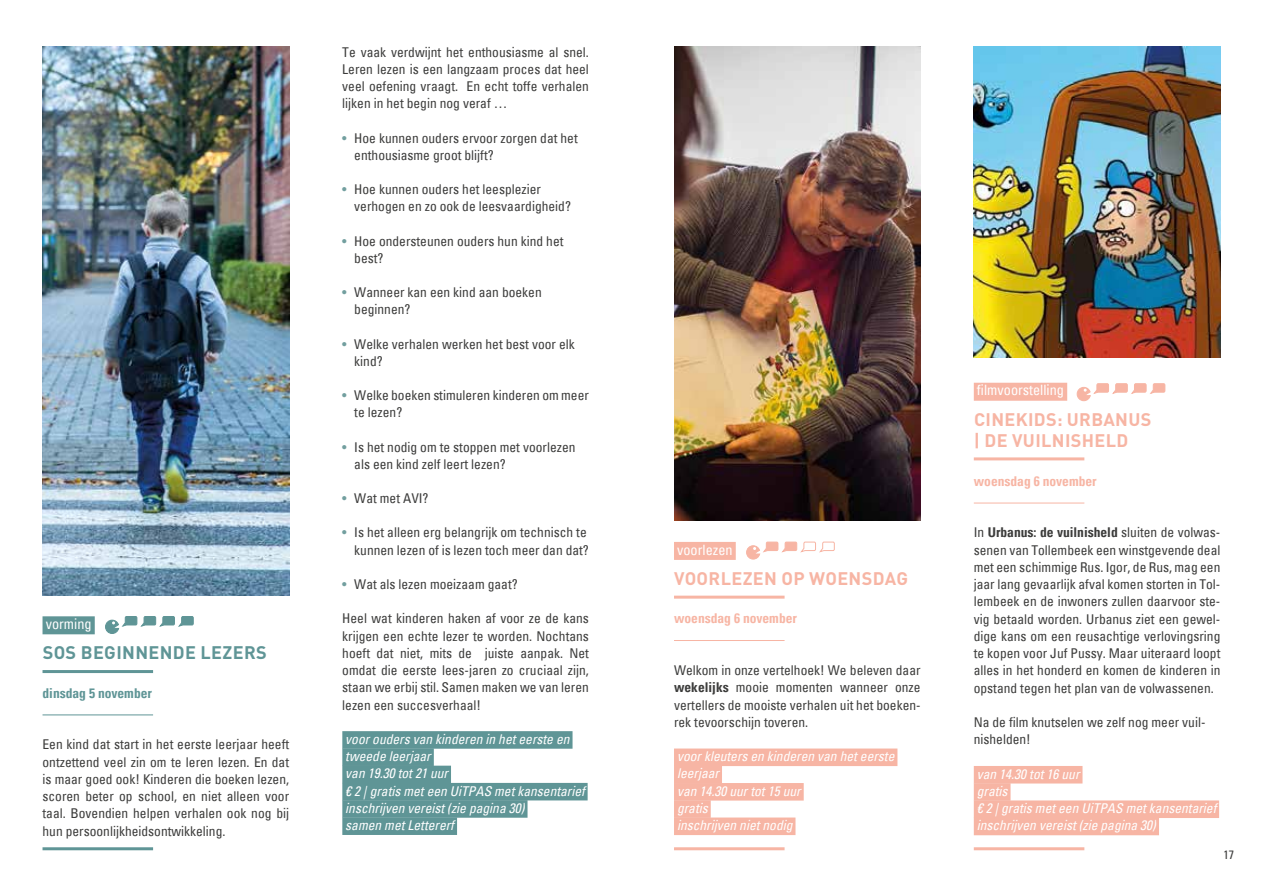
<style>
.page{position:relative;width:1263px;height:893px;background:#fff}
.page>*{position:absolute;margin:0;border:0;box-sizing:border-box;transform-origin:0 0}
.t1{font:700 18px/21.6px "DIN Pro";letter-spacing:.02em;color:#f7b5a4}
.t2{font:700 18px "DIN Pro";letter-spacing:.02em;color:#5f9596}
.t3{font:condensed 14.25px "Univers";color:#fff}
.t4{font:condensed 13.5px/17.2px "Univers";color:#3c3c3b}
.t5{font:italic condensed 13.5px/17.2px "Univers";color:#fff}
.t6{font:700 condensed 13.5px "Univers";color:#f7b5a4}
.t7{font:700 condensed 13.5px "Univers";color:#5f9596}
.t8{font:condensed 12px "Univers";color:#3c3c3b}
.s1{color:#729f9f}
.s2{font-weight:700}
</style>
<div class="page">
<div style="left:674px;top:542px;width:62px;height:18px;background:#f7b5a4"></div>
<div style="left:674px;top:748px;width:223px;height:18px;background:#f7b5a4"></div>
<div style="left:674px;top:766px;width:48px;height:17px;background:#f7b5a4"></div>
<div style="left:674px;top:783px;width:130px;height:18px;background:#f7b5a4"></div>
<div style="left:674px;top:800px;width:37px;height:18px;background:#f7b5a4"></div>
<div style="left:674px;top:817px;width:121px;height:18px;background:#f7b5a4"></div>
<img style="left:674px;top:47px;width:247px;height:473px">
<hr style="left:674px;top:596px;width:110px;height:3px;background:#f7b5a4">
<hr style="left:674px;top:640px;width:110px;height:1px;background:#f7b5a4">
<hr style="left:674px;top:847px;width:110px;height:3px;background:#f7b5a4">
<div style="left:974px;top:383px;width:93px;height:18px;background:#f7b5a4"></div>
<div style="left:974px;top:766px;width:108px;height:17px;background:#f7b5a4"></div>
<div style="left:974px;top:783px;width:36px;height:18px;background:#f7b5a4"></div>
<div style="left:974px;top:800px;width:245px;height:18px;background:#f7b5a4"></div>
<div style="left:974px;top:818px;width:185px;height:17px;background:#f7b5a4"></div>
<img style="left:974px;top:47px;width:246px;height:310px">
<hr style="left:974px;top:457px;width:110px;height:3px;background:#f7b5a4">
<hr style="left:974px;top:503px;width:110px;height:1px;background:#f7b5a4">
<svg style="left:1077px;top:383px;width:88px;height:18px"></svg>
<hr style="left:974px;top:847px;width:110px;height:3px;background:#f7b5a4">
<svg style="left:746px;top:542px;width:89px;height:17px"></svg>
<div style="left:43px;top:616px;width:52px;height:18px;background:#5f9596"></div>
<img style="left:43px;top:47px;width:246px;height:548px">
<hr style="left:43px;top:670px;width:110px;height:3px;background:#5f9596">
<hr style="left:43px;top:714px;width:110px;height:1px;background:#5f9596">
<hr style="left:43px;top:847px;width:110px;height:3px;background:#5f9596">
<svg style="left:105px;top:616px;width:89px;height:18px"></svg>
<div style="left:342px;top:731px;width:230px;height:18px;background:#5f9596"></div>
<div style="left:342px;top:748px;width:92px;height:18px;background:#5f9596"></div>
<div style="left:342px;top:766px;width:109px;height:17px;background:#5f9596"></div>
<div style="left:342px;top:783px;width:246px;height:17px;background:#5f9596"></div>
<div style="left:342px;top:800px;width:185px;height:18px;background:#5f9596"></div>
<div style="left:342px;top:817px;width:115px;height:18px;background:#5f9596"></div>
<p class="t3" style="left:46px;top:615px;width:47px">vorming</p>
<h1 class="t2" style="left:43px;top:638px;width:226px">SOS BEGINNENDE LEZERS</h1>
<p class="t7" style="left:43px;top:685px;width:111px">dinsdag 5 november</p>
<p class="t4" style="left:43px;top:736px;width:248px;text-align:justify">Een kind dat start in het eerste leerjaar heeft ontzettend veel zin om te leren lezen. En dat is maar goed ook! Kinderen die boeken lezen, scoren beter op school, en niet alleen voor taal. Bovendien helpen verhalen ook nog bij hun persoonlijkheidsontwikkeling.</p>
<p class="t4" style="left:342px;top:43px;width:248px;text-align:justify">Te vaak verdwijnt het enthousiasme al snel.<br>Leren lezen is een langzaam proces dat heel veel oefening vraagt. En echt toffe verhalen lijken in het begin nog veraf …</p>
<p class="t4" style="left:354px;top:129px;width:225px;text-indent:-12px"><span class="s1">•</span> Hoe kunnen ouders ervoor zorgen dat het enthousiasme groot blijft?</p>
<p class="t4" style="left:354px;top:180px;width:218px;text-indent:-12px"><span class="s1">•</span> Hoe kunnen ouders het leesplezier verhogen en zo ook de leesvaardigheid?</p>
<p class="t4" style="left:354px;top:232px;width:211px;text-indent:-12px"><span class="s1">•</span> Hoe ondersteunen ouders hun kind het best?</p>
<p class="t4" style="left:354px;top:283px;width:189px;text-indent:-12px"><span class="s1">•</span> Wanneer kan een kind aan boeken beginnen?</p>
<p class="t4" style="left:354px;top:335px;width:222px;text-indent:-12px"><span class="s1">•</span> Welke verhalen werken het best voor elk kind?</p>
<p class="t4" style="left:354px;top:386px;width:236px;text-indent:-12px"><span class="s1">•</span> Welke boeken stimuleren kinderen om meer te lezen?</p>
<p class="t4" style="left:354px;top:438px;width:223px;text-indent:-12px"><span class="s1">•</span> Is het nodig om te stoppen met voorlezen als een kind zelf leert lezen?</p>
<p class="t4" style="left:342px;top:490px;width:88px"><span class="s1">•</span> Wat met AVI?</p>
<p class="t4" style="left:342px;top:524px;width:248px;text-align:right"><span class="s1">•</span> Is het alleen erg belangrijk om technisch te kunnen lezen of is lezen toch meer dan dat?</p>
<p class="t4" style="left:342px;top:575px;width:177px"><span class="s1">•</span> Wat als lezen moeizaam gaat?</p>
<p class="t4" style="left:342px;top:610px;width:248px;text-align:justify">Heel wat kinderen haken af voor ze de kans krijgen een echte lezer te worden. Nochtans hoeft dat niet, mits de juiste aanpak. Net omdat die eerste lees-jaren zo cruciaal zijn, staan we erbij stil. Samen maken we van leren lezen een succesverhaal!</p>
<p class="t5" style="left:345px;top:730px;width:241px">voor ouders van kinderen in het eerste en tweede leerjaar<br>van 19.30 tot 21 uur<br>€ 2 | gratis met een UiTPAS met kansentarief inschrijven vereist (zie pagina 30)<br>samen met Lettererf</p>
<p class="t3" style="left:677px;top:540px;width:57px">voorlezen</p>
<h1 class="t1" style="left:674px;top:565px;width:235px">VOORLEZEN OP WOENSDAG</h1>
<p class="t6" style="left:674px;top:610px;width:124px">woensdag 6 november</p>
<p class="t4" style="left:674px;top:661px;width:248px;text-align:justify">Welkom in onze vertelhoek! We beleven daar <span class="s2">wekelijks</span> mooie momenten wanneer onze vertellers de mooiste verhalen uit het boeken&shy;rek tevoorschijn toveren.</p>
<p class="t5" style="left:677px;top:747px;width:219px">voor kleuters en kinderen van het eerste leerjaar<br>van 14.30 uur tot 15 uur<br>gratis<br>inschrijven niet nodig</p>
<p class="t3" style="left:977px;top:381px;width:89px">filmvoorstelling</p>
<h1 class="t1" style="left:974px;top:406px;width:179px">CINEKIDS: URBANUS | DE VUILNISHELD</h1>
<p class="t6" style="left:974px;top:473px;width:124px">woensdag 6 november</p>
<p class="t4" style="left:974px;top:524px;width:248px;text-align:justify">In <span class="s2">Urbanus: de vuilnisheld</span> sluiten de volwas&shy;senen van Tollembeek een winstgevende deal met een schimmige Rus. Igor, de Rus, mag een jaar lang gevaarlijk afval komen storten in Tol&shy;lembeek en de inwoners zullen daarvoor ste&shy;vig betaald worden. Urbanus ziet een gewel&shy;dige kans om een reusachtige verlovingsring te kopen voor Juf Pussy. Maar uiteraard loopt alles in het honderd en komen de kinderen in opstand tegen het plan van de volwassenen.</p>
<p class="t4" style="left:974px;top:713px;width:233px">Na de film knutselen we zelf nog meer vuil&shy;nishelden!</p>
<p class="t5" style="left:977px;top:765px;width:241px">van 14.30 tot 16 uur<br>gratis<br>€ 2 | gratis met een UiTPAS met kansentarief inschrijven vereist (zie pagina 30)</p>
<p class="t8" style="left:1223px;top:847px;width:12px">17</p>
</div>
